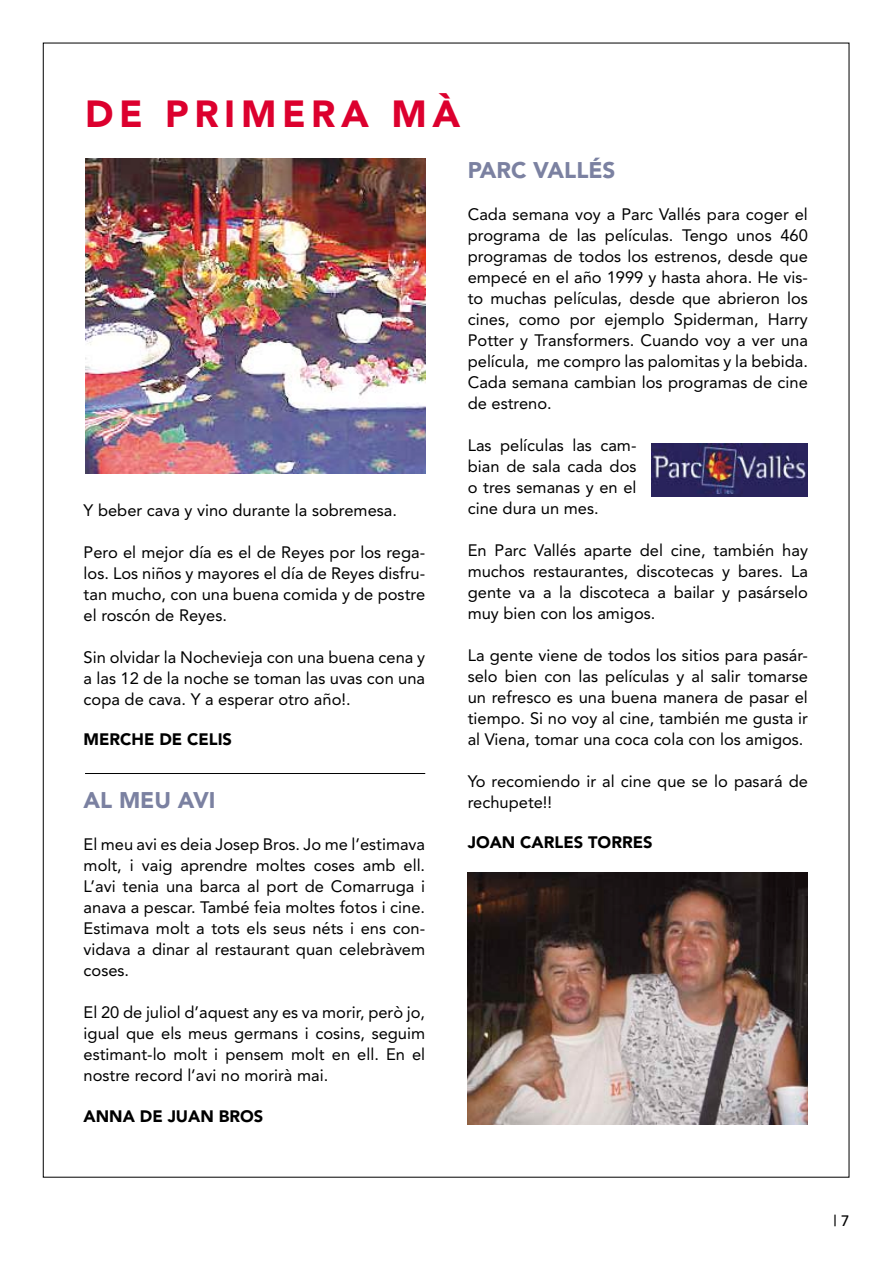
<style>
.page{position:relative;width:893px;height:1263px;background:#fff}
.page>*{position:absolute;margin:0;border:0;box-sizing:border-box;transform-origin:0 0}
.t1{font:900 37.5px "Avenir";letter-spacing:.15em;color:#dc002e}
.t2{font:900 22.5px "Avenir";color:#7b81a1}
.t3{font:16.5px/21px "Avenir";color:#000;text-align:justify}
.t4{font:900 16.5px "Avenir";color:#000}
.t5{font:500 15px "Avenir";color:#000}
</style>
<div class="page">
<img style="left:85px;top:159px;width:340px;height:315px">
<img style="left:468px;top:873px;width:340px;height:252px">
<img style="left:652px;top:444px;width:156px;height:52px">
<hr style="left:85px;top:773px;width:340px;height:1px;background:#000">
<h1 class="t1" style="left:85px;top:91px;width:377px">DE PRIMERA MÀ</h1>
<p class="t3" style="left:84px;top:499px;width:315px">Y beber cava y vino durante la sobremesa.</p>
<p class="t3" style="left:84px;top:541px;width:343px">Pero el mejor día es el de Reyes por los rega&shy;los. Los niños y mayores el día de Reyes disfru&shy;tan mucho, con una buena comida y de postre el roscón de Reyes.</p>
<p class="t3" style="left:84px;top:646px;width:343px">Sin olvidar la Nochevieja con una buena cena y a las 12 de la noche se toman las uvas con una copa de cava. Y a esperar otro año!.</p>
<p class="t4" style="left:84px;top:730px;width:13px">MERC</p>
<p class="t4" style="left:132px;top:730px;width:76px">HE DE CELIS</p>
<h2 class="t2" style="left:84px;top:787px;width:133px">AL MEU AVI</h2>
<p class="t3" style="left:84px;top:834px;width:343px">El meu avi es deia Josep Bros. Jo me l’estimava molt, i vaig aprendre moltes coses amb ell.<br>L’avi tenia una barca al port de Comarruga i anava a pescar. També feia moltes fotos i cine.<br>Estimava molt a tots els seus néts i ens con&shy;vidava a dinar al restaurant quan celebràvem coses.</p>
<p class="t3" style="left:84px;top:1002px;width:343px">El 20 de juliol d’aquest any es va morir, però jo, igual que els meus germans i cosins, seguim estimant-lo molt i pensem molt en ell. En el nostre record l’avi no morirà mai.</p>
<p class="t4" style="left:84px;top:1106px;width:26px">ANNA</p>
<p class="t4" style="left:140px;top:1106px;width:102px">DE JUAN BROS</p>
<h2 class="t2" style="left:468px;top:156px;width:149px">PARC VALLÉS</h2>
<p class="t3" style="left:468px;top:203px;width:342px">Cada semana voy a Parc Vallés para coger el programa de las películas. Tengo unos 460 programas de todos los estrenos, desde que empecé en el año 1999 y hasta ahora. He vis&shy;to muchas películas, desde que abrieron los cines, como por ejemplo Spiderman, Harry Potter y Transformers. Cuando voy a ver una película, me compro las palomitas y la bebida.<br>Cada semana cambian los programas de cine de estreno.</p>
<p class="t3" style="left:468px;top:434px;width:170px">Las películas las cam&shy;bian de sala cada dos o tres semanas y en el cine dura un mes.</p>
<p class="t3" style="left:468px;top:539px;width:342px">En Parc Vallés aparte del cine, también hay muchos restaurantes, discotecas y bares. La gente va a la discoteca a bailar y pasárselo muy bien con los amigos.</p>
<p class="t3" style="left:468px;top:644px;width:342px">La gente viene de todos los sitios para pasár&shy;selo bien con las películas y al salir tomarse un refresco es una buena manera de pasar el tiempo. Si no voy al cine, también me gusta ir al Viena, tomar una coca cola con los amigos.</p>
<p class="t3" style="left:468px;top:770px;width:342px">Yo recomiendo ir al cine que se lo pasará de rechupete!!</p>
<p class="t4" style="left:468px;top:833px;width:22px">JOAN</p>
<p class="t4" style="left:520px;top:833px;width:23px">CARLES</p>
<p class="t4" style="left:588px;top:833px;width:22px">TORRES</p>
<p class="t5" style="left:833px;top:1212px;width:5px">|</p>
</div>
